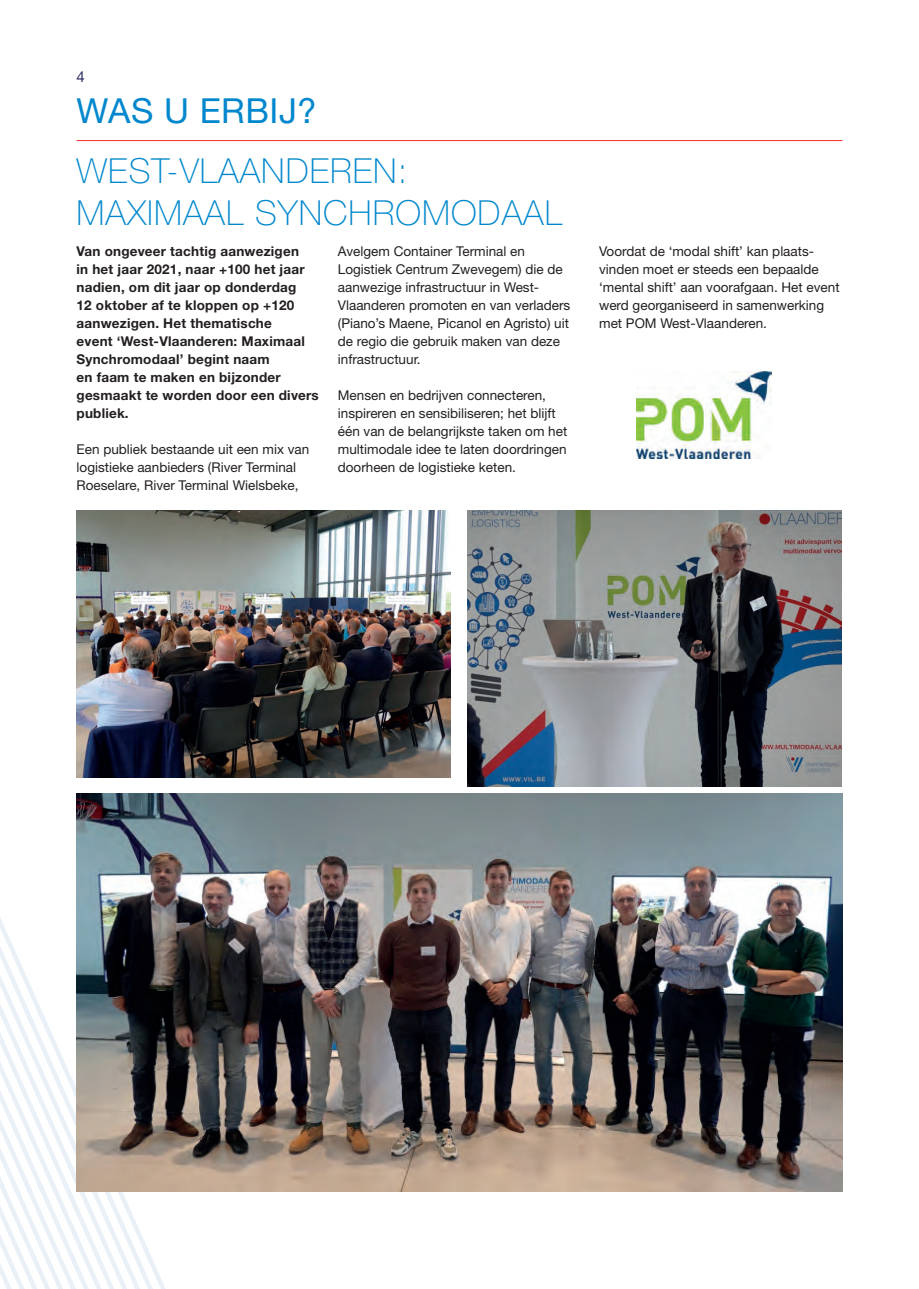
<style>
.page{position:relative;width:919px;height:1289px;background:#fff}
.page>*{position:absolute;margin:0;border:0;box-sizing:border-box;transform-origin:0 0}
.t1{font:100 34.5px/42px "Helvetica Neue LT Std";letter-spacing:.03em;color:#0087cd}
.t2{font:34.5px "Helvetica Neue LT Std";letter-spacing:.015em;color:#0087cd}
.t3{font:15px "Helvetica Neue LT Std";color:#29265d}
.t4{font:13.5px/18px "Helvetica Neue LT Std";color:#231f20}
.t5{font:700 13.5px/18px "Helvetica Neue LT Std";letter-spacing:.015em;color:#231f20}
</style>
<div class="page">
<svg style="left:0;top:903px;width:348px;height:386px"></svg>
<hr style="left:77px;top:140px;width:765px;height:1px;background:#ee2a23">
<img style="left:636px;top:372px;width:135px;height:87px">
<img style="left:77px;top:510px;width:374px;height:268px">
<img style="left:467px;top:510px;width:374px;height:276px">
<img style="left:77px;top:793px;width:765px;height:398px">
<p class="t3" style="left:77px;top:68px;width:10px">4</p>
<h1 class="t2" style="left:77px;top:90px;width:241px">WAS U ERBIJ?</h1>
<h1 class="t1" style="left:77px;top:150px;width:487px">WEST-VLAANDEREN:<br>MAXIMAAL SYNCHROMODAAL</h1>
<p class="t5" style="left:77px;top:242px;width:244px">Van ongeveer tachtig aanwezigen<br>in het jaar 2021, naar +100 het jaar nadien, om dit jaar op donderdag<br>12 oktober af te kloppen op +120 aanwezigen. Het thematische<br>event ‘West-Vlaanderen: Maximaal<br>Synchromodaal’ begint naam<br>en faam te maken en bijzonder gesmaakt te worden door een divers publiek.</p>
<p class="t4" style="left:77px;top:440px;width:234px">Een publiek bestaande uit een mix van logistieke aanbieders (River Terminal<br>Roeselare, River Terminal Wielsbeke,</p>
<p class="t4" style="left:338px;top:242px;width:234px">Avelgem Container Terminal en Logistiek Centrum Zwevegem) die de aanwezige infrastructuur in West-Vlaanderen promoten en van verladers (Piano’s Maene, Picanol en Agristo) uit de regio die gebruik maken van deze infrastructuur.</p>
<p class="t4" style="left:338px;top:386px;width:231px">Mensen en bedrijven connecteren, inspireren en sensibiliseren; het blijft één van de belangrijkste taken om het multimodale idee te laten doordringen doorheen de logistieke keten.</p>
<p class="t4" style="left:599px;top:242px;width:242px">Voordat de ‘modal shift’ kan plaats&shy;vinden moet er steeds een bepaalde ‘mental shift’ aan voorafgaan. Het event werd georganiseerd in samenwerking met POM West-Vlaanderen.</p>
</div>
